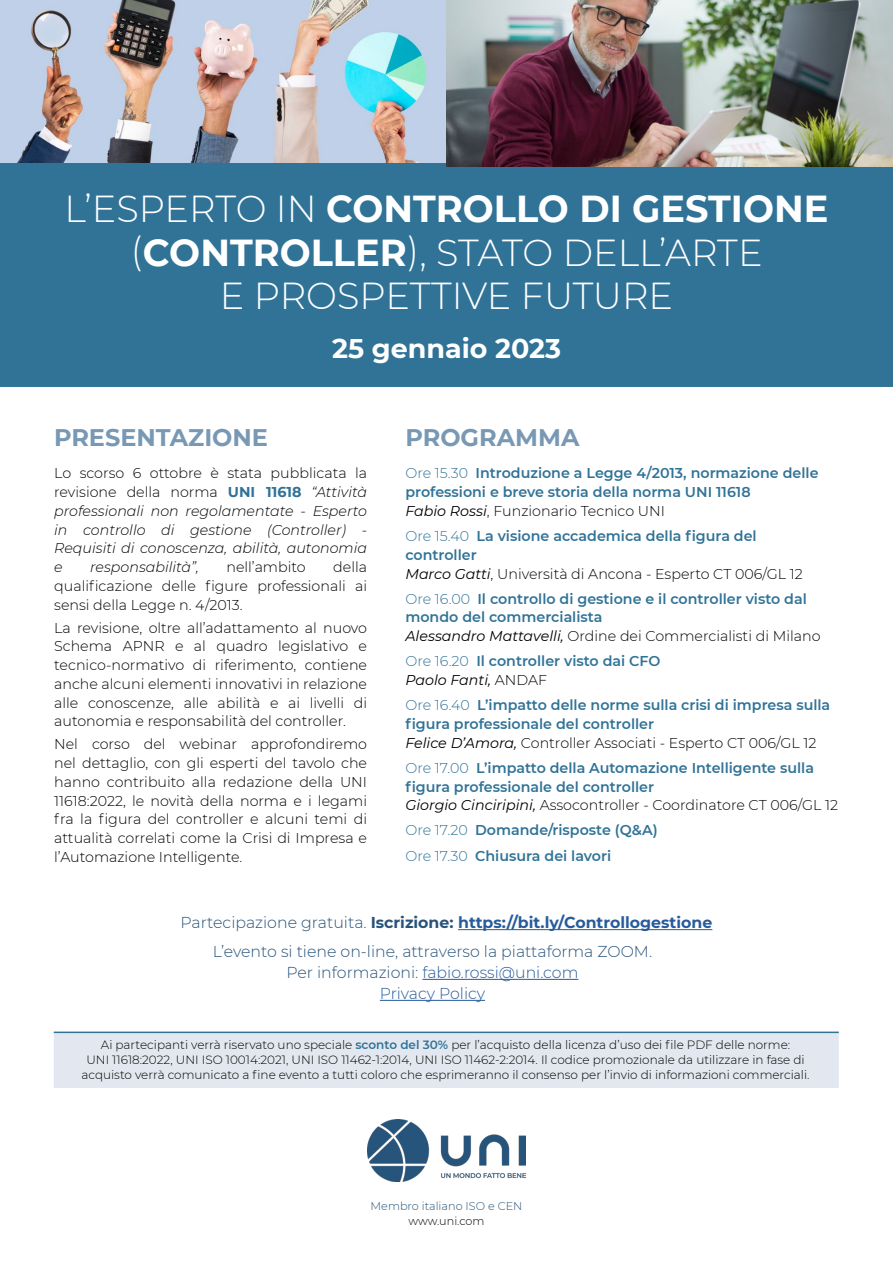
<style>
.page{position:relative;width:893px;height:1263px;background:#fff}
.page>*{position:absolute;margin:0;border:0;box-sizing:border-box;transform-origin:0 0}
.t1{font:300 37.5px/43.5px "Montserrat";color:#fff;text-align:center}
.t2{font:700 27px "Montserrat";color:#fff}
.Titolo_3_-_Presentaz{font:700 24px "Montserrat";color:#7898b4}
.Testo_-_zoom_e_info{font:300 15.75px/21px "Montserrat";color:#27537b;text-align:center}
.t3{font:700 15.75px "Montserrat";color:#275b9b}
.Testo_-_zoom_e_info-2{font:300 15.75px "Montserrat";letter-spacing:-.01em;color:#275b9b}
.Testo{font:600 14.25px/18.8px "Montserrat";color:#307397}
.Testo-2{font:300 14.25px/18.8px "Montserrat";color:#000;text-align:justify}
.Testo-3{font:italic 300 14.25px/18.8px "Montserrat";color:#000;text-align:justify}
.Testo_-_Sconto{font:300 12px/15px "Montserrat";color:#000;text-align:center}
.t4{font:300 11.25px "Montserrat";color:#27537b}
.t5{font:300 11.25px "Montserrat";color:#000}
.s1{font-weight:700}
.s2{font-style:normal}
.s3{font-weight:700;font-style:normal;color:#307397}
.s4{font-weight:300}
.s5{font-weight:400;font-style:italic;color:#000}
.s6{font-weight:300;color:#000}
.s7{font-weight:300;color:#27537b}
.s8{color:#27537b}
.s9{color:#275b9b}
.s10{font-weight:600;color:#307397}
</style>
<div class="page">
<div style="left:0;top:161px;width:893px;height:226px;background:#307397"></div>
<img style="left:0;top:0;width:446px;height:163px">
<img style="left:447px;top:0;width:446px;height:167px">
<hr style="left:422px;top:979px;width:156px;height:1px;background:#275b9b">
<hr style="left:380px;top:1000px;width:105px;height:1px;background:#275b9b">
<div style="left:54px;top:1032px;width:785px;height:56px;background:#e3e7ef;border:2px solid #e3e7ef"></div>
<hr style="left:54px;top:1031px;width:785px;height:2px;background:#307397">
<img style="left:367px;top:1120px;width:158px;height:61px">
<hr style="left:458px;top:929px;width:254px;height:1px;background:#275b9b">
<h1 class="t1" style="left:65px;top:186px;width:765px">L’ESPERTO IN <span class="s1">CONTROLLO DI GESTIONE </span>(<span class="s1">CONTROLLER</span>), STATO DELL’ARTE<br>E PROSPETTIVE FUTURE</h1>
<h2 class="t2" style="left:332px;top:329px;width:230px">25 gennaio 2023</h2>
<h3 class="Titolo_3_-_Presentaz" style="left:54px;top:420px;width:215px">PRESENTAZIONE</h3>
<h3 class="Titolo_3_-_Presentaz" style="left:405px;top:420px;width:175px">PROGRAMMA</h3>
<p class="Testo-3" style="left:54px;top:463px;width:314px"><span class="s2">Lo scorso 6 ottobre è stata pubblicata la revisione della norma</span> <span class="s3">UNI 11618</span> “Attività professionali non regolamentate - Esperto in controllo di gestione (Controller) - Requisiti di conoscenza, abilità, autonomia e</p>
<p class="Testo-3" style="left:90px;top:557px;width:110px">responsabilità”,</p>
<p class="Testo-2" style="left:226px;top:557px;width:81px">nell’ambito</p>
<p class="Testo-2" style="left:54px;top:557px;width:314px;text-indent:279px">della qualificazione delle figure professionali ai sensi della Legge n. 4/2013.</p>
<p class="Testo-2" style="left:54px;top:618px;width:314px">La revisione, oltre all’adattamento al nuovo Schema APNR e al quadro legislativo e tecnico-normativo di riferimento, contiene anche alcuni elementi innovativi in relazione alle conoscenze, alle abilità e ai livelli di autonomia e responsabilità del controller.</p>
<p class="Testo-2" style="left:54px;top:734px;width:314px">Nel corso del webinar approfondiremo nel dettaglio, con gli esperti del tavolo che hanno contribuito alla redazione della UNI 11618:2022, le novità della norma e i legami fra la figura del controller e alcuni temi di attualità correlati come la Crisi di Impresa e l’Automazione Intelligente.</p>
<p class="Testo" style="left:405px;top:463px;width:415px"><span class="s4">Ore 15.30</span> Introduzione a Legge 4/2013, normazione delle professioni e breve storia della norma UNI 11618<br><span class="s5">Fabio Rossi</span><span class="s6">, Funzionario Tecnico UNI</span></p>
<p class="Testo" style="left:405px;top:526px;width:399px"><span class="s4">Ore 15.40</span> La visione accademica della figura del controller<br><span class="s5">Marco Gatti</span><span class="s6">, Università di Ancona - Esperto CT 006/GL 12</span></p>
<p class="Testo" style="left:405px;top:589px;width:417px"><span class="s4">Ore 16.00</span> Il controllo di gestione e il controller visto dal mondo del commercialista<br><span class="s5">Alessandro Mattavelli,</span> <span class="s6">Ordine dei Commercialisti di Milano</span></p>
<p class="Testo" style="left:405px;top:651px;width:257px"><span class="s4">Ore 16.20</span> Il controller visto dai CFO<br><span class="s5">Paolo Fanti,</span> <span class="s6">ANDAF</span></p>
<p class="Testo" style="left:405px;top:695px;width:426px"><span class="s4">Ore 16.40</span> L’impatto delle norme sulla crisi di impresa sulla figura professionale del controller<br><span class="s5">Felice D’Amora,</span> <span class="s6">Controller Associati - Esperto CT 006/GL 12</span></p>
<p class="Testo" style="left:405px;top:758px;width:434px"><span class="s4">Ore 17.00</span> L’impatto della Automazione Intelligente sulla figura professionale del controller<br><span class="s5">Giorgio Cinciripini,</span> <span class="s6">Assocontroller - Coordinatore CT 006/GL 12</span></p>
<p class="Testo" style="left:405px;top:820px;width:254px"><span class="s4">Ore 17.20</span> Domande/risposte (Q&amp;A)</p>
<p class="Testo" style="left:405px;top:845px;width:207px"><span class="s4">Ore 17.30</span> Chiusura dei lavori</p>
<p class="t3" style="left:181px;top:911px;width:533px"><span class="s7">Partecipazione gratuita.</span> <span class="s8">Iscrizione:</span> https://bit.ly/Controllogestione</p>
<p class="Testo_-_zoom_e_info" style="left:213px;top:940px;width:441px">L’evento si tiene on-line, attraverso la piattaforma ZOOM.<br>Per informazioni: <span class="s9">fabio.rossi@uni.com</span></p>
<p class="Testo_-_zoom_e_info-2" style="left:380px;top:983px;width:107px">Privacy Policy</p>
<p class="Testo_-_Sconto" style="left:81px;top:1037px;width:730px">Ai partecipanti verrà riservato uno speciale <span class="s10">sconto del 30%</span> per l’acquisto della licenza d’uso dei file PDF delle norme:<br>UNI 11618:2022, UNI ISO 10014:2021, UNI ISO 11462-1:2014, UNI ISO 11462-2:2014. Il codice promozionale da utilizzare in fase di acquisto verrà comunicato a fine evento a tutti coloro che esprimeranno il consenso per l’invio di informazioni commerciali.</p>
<p class="t4" style="left:371px;top:1198px;width:153px">Membro italiano ISO e CEN</p>
<p class="t5" style="left:409px;top:1213px;width:77px">www.uni.com</p>
</div>
